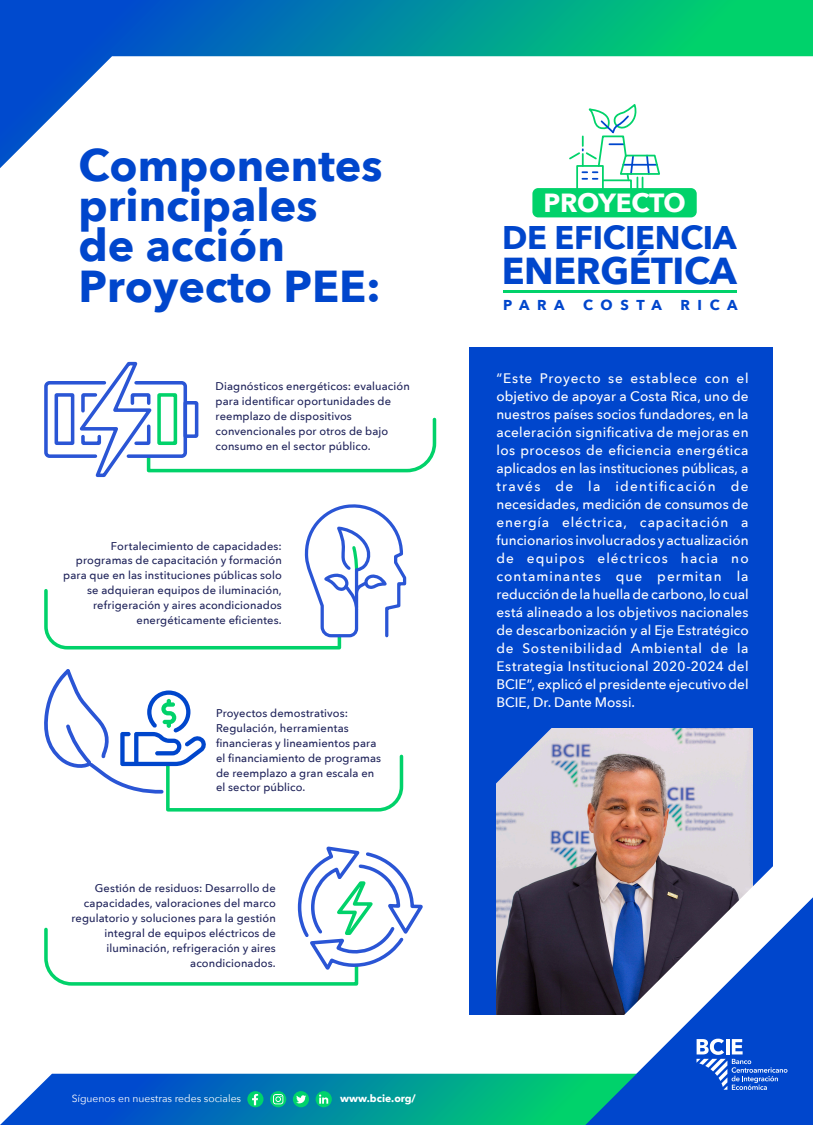
<style>
.page{position:relative;width:813px;height:1125px;background:#fff}
.page>*{position:absolute;margin:0;border:0;box-sizing:border-box;transform-origin:0 0}
.t1{font:700 44.62px/40.2px "Avenir Next";color:#0046cc}
.t2{font:700 37.5px "Avenir Next";letter-spacing:-.01em;color:#0046cc}
.t3{font:700 32.75px "Avenir Next";letter-spacing:-.01em;color:#0046cc}
.t4{font:700 26.25px "Avenir Next";letter-spacing:-.01em;color:#fff}
.t5{font:700 14.38px "Avenir Next";letter-spacing:.525em;color:#0046cc}
.t6{font:500 13.75px/18px "Avenir Next";letter-spacing:.005em;color:#fff;text-align:justify}
.t7{font:500 11.25px/14.9px "Avenir Next";letter-spacing:.01em;color:#1f235a}
.t8{font:10.38px "Avenir Next";color:#fff}
.t9{font:700 10.38px "Avenir Next";color:#fff}
</style>
<div class="page">
<div style="left:469px;top:347px;width:304px;height:668px;background:#0046cc"></div>
<img style="left:497px;top:729px;width:255px;height:286px">
<svg style="left:496px;top:728px;width:62px;height:63px"></svg>
<svg style="left:549px;top:862px;width:224px;height:212px"></svg>
<svg style="left:0;top:0;width:812px;height:168px"></svg>
<svg style="left:0;top:1074px;width:585px;height:51px;background:#0c8ca8"></svg>
<svg style="left:585px;top:898px;width:227px;height:227px"></svg>
<svg style="left:696px;top:1039px;width:91px;height:51px;background:#366dd6"></svg>
<div style="left:532px;top:188px;width:164px;height:29px;background:#01d26a;border-radius:6px"></div>
<hr style="left:503px;top:290px;width:233px;height:3px;background:#01d26a">
<svg style="left:567px;top:103px;width:94px;height:86px"></svg>
<svg style="left:44px;top:361px;width:393px;height:117px"></svg>
<div style="left:157px;top:393px;width:20px;height:52px;border:4px solid #01d26a"></div>
<svg style="left:44px;top:504px;width:363px;height:146px"></svg>
<svg style="left:44px;top:846px;width:379px;height:140px"></svg>
<svg style="left:44px;top:669px;width:360px;height:143px"></svg>
<h1 class="t1" style="left:78px;top:145px;width:305px">Componentes principales de acción<br>Proyecto PEE:</h1>
<p class="t7" style="left:215px;top:379px;width:196px">Diagnósticos energéticos: evaluación para identificar oportunidades de reemplazo de dispositivos convencionales por otros de bajo consumo en el sector público.</p>
<p class="t7" style="left:63px;top:538px;width:220px;text-align:right">Fortalecimiento de capacidades: programas de capacitación y formación para que en las instituciones públicas solo se adquieran equipos de iluminación, refrigeración y aires acondicionados energéticamente eficientes.</p>
<p class="t7" style="left:216px;top:705px;width:167px">Proyectos demostrativos:<br>Regulación, herramientas financieras y lineamientos para el financiamiento de programas de reemplazo a gran escala en el sector público.</p>
<p class="t7" style="left:71px;top:880px;width:206px;text-align:right">Gestión de residuos: Desarrollo de capacidades, valoraciones del marco regulatorio y soluciones para la gestión integral de equipos eléctricos de iluminación, refrigeración y aires acondicionados.</p>
<p class="t8" style="left:72px;top:1090px;width:171px">Síguenos en nuestras redes sociales</p>
<p class="t9" style="left:340px;top:1089px;width:77px">www.bcie.org/</p>
<h3 class="t4" style="left:543px;top:180px;width:144px">PROYECTO</h3>
<h3 class="t3" style="left:502px;top:209px;width:236px">DE EFICIENCIA</h3>
<h2 class="t2" style="left:502px;top:238px;width:236px">ENERGÉTICA</h2>
<p class="t5" style="left:503px;top:292px;width:63px">PARA</p>
<p class="t5" style="left:583px;top:292px;width:80px">COSTA</p>
<p class="t5" style="left:680px;top:292px;width:59px">RICA</p>
<p class="t6" style="left:496px;top:369px;width:254px">“Este Proyecto se establece con el objetivo de apoyar a Costa Rica, uno de nuestros países socios fundadores, en la aceleración significativa de mejoras en los procesos de eficiencia energética aplicados en las instituciones públicas, a través de la identificación de necesidades, medición de consumos de energía eléctrica, capacitación a funcionarios involucrados y actualización de equipos eléctricos hacia no contaminantes que permitan la reducción de la huella de carbono, lo cual está alineado a los objetivos nacionales de descarbonización y al Eje Estratégico de Sostenibilidad Ambiental de la Estrategia Institucional 2020-2024 del BCIE”, explicó el presidente ejecutivo del BCIE, Dr. Dante Mossi.</p>
</div>
